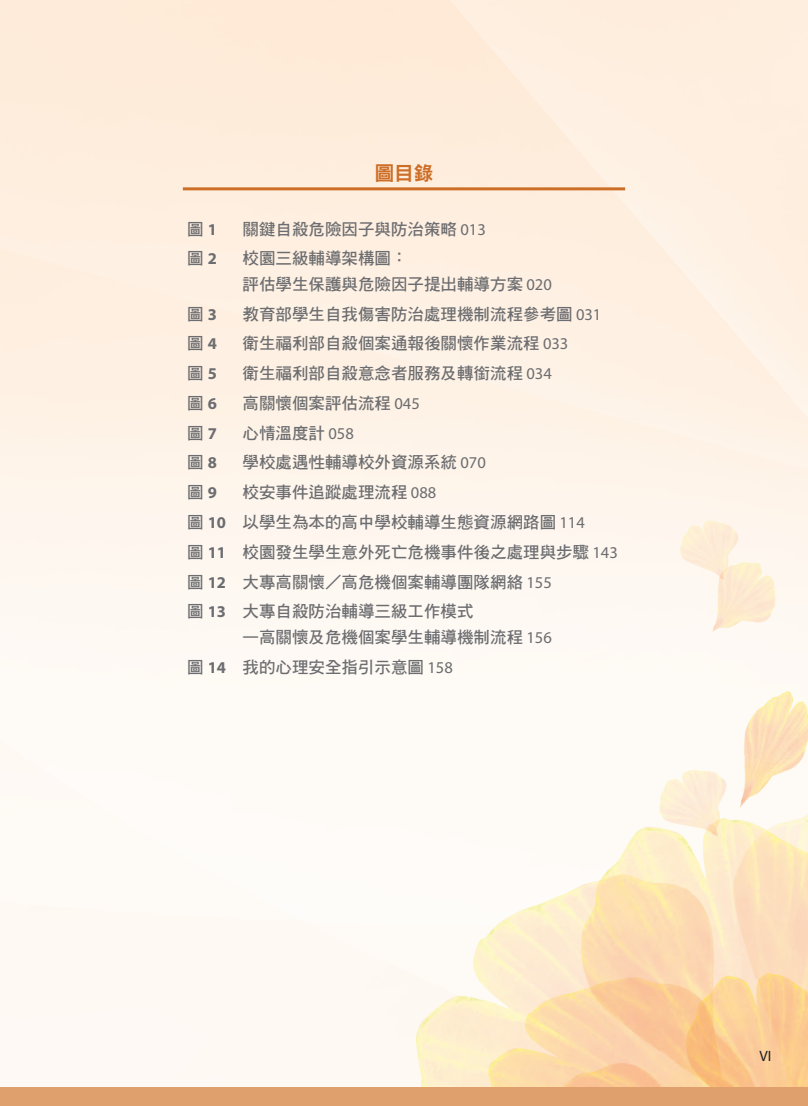
<style>
.page{position:relative;width:808px;height:1106px;background:#fff}
.page>*{position:absolute;margin:0;border:0;box-sizing:border-box;transform-origin:0 0}
.t1{font:19.5px "DF Hei Std W9";color:#cd6e27}
.t2{font:16.5px/29.7px "DF Hei Std W7";color:#6c6d70}
.t3{font:15px "Myriad Pro";color:#231f20}
.s1{font-family:"Myriad Pro";font-weight:700}
.s2{font-family:"Myriad Pro"}
</style>
<div class="page">
<img style="left:417px;top:145px;width:391px;height:942px">
<hr style="left:183px;top:187px;width:442px;height:3px;background:#cd6e27">
<div style="left:0;top:1087px;width:808px;height:19px;background:#e0a06e"></div>
<p class="t1" style="left:375px;top:163px;width:60px">圖目錄</p>
<p class="t2" style="left:187px;top:213px;width:31px">圖<span class="s1">1</span></p>
<p class="t2" style="left:243px;top:213px;width:245px">關鍵自殺危險因子與防治策略 <span class="s2">013</span></p>
<p class="t2" style="left:187px;top:243px;width:31px">圖<span class="s1">2</span></p>
<p class="t2" style="left:243px;top:245px;width:311px;line-height:25.5px">校園三級輔導架構圖：<br>評估學生保護與危險因子提出輔導方案 <span class="s2">020</span></p>
<p class="t2" style="left:187px;top:298px;width:31px">圖<span class="s1">3</span></p>
<p class="t2" style="left:243px;top:298px;width:360px">教育部學生自我傷害防治處理機制流程參考圖 <span class="s2">031</span></p>
<p class="t2" style="left:187px;top:328px;width:31px">圖<span class="s1">4</span></p>
<p class="t2" style="left:243px;top:328px;width:327px">衛生福利部自殺個案通報後關懷作業流程 <span class="s2">033</span></p>
<p class="t2" style="left:187px;top:358px;width:31px">圖<span class="s1">5</span></p>
<p class="t2" style="left:243px;top:358px;width:311px">衛生福利部自殺意念者服務及轉銜流程 <span class="s2">034</span></p>
<p class="t2" style="left:187px;top:388px;width:31px">圖<span class="s1">6</span></p>
<p class="t2" style="left:243px;top:388px;width:179px">高關懷個案評估流程 <span class="s2">045</span></p>
<p class="t2" style="left:187px;top:417px;width:31px">圖<span class="s1">7</span></p>
<p class="t2" style="left:243px;top:417px;width:113px">心情溫度計 <span class="s2">058</span></p>
<p class="t2" style="left:187px;top:447px;width:31px">圖<span class="s1">8</span></p>
<p class="t2" style="left:243px;top:447px;width:245px">學校處遇性輔導校外資源系統 <span class="s2">070</span></p>
<p class="t2" style="left:187px;top:477px;width:31px">圖<span class="s1">9</span></p>
<p class="t2" style="left:187px;top:477px;width:432px;text-indent:56px">校安事件追蹤處理流程 <span class="s2">088<br></span>圖 <span class="s1">10</span> 以學生為本的高中學校輔導生態資源網路圖 <span class="s2">114<br></span>圖 <span class="s1">11</span> 校園發生學生意外死亡危機事件後之處理與步驟 <span class="s2">143</span>圖 <span class="s1">12</span> 大專高關懷／高危機個案輔導團隊網絡 <span class="s2">155<br></span>圖 <span class="s1">13</span> 大專自殺防治輔導三級工作模式</p>
<p class="t2" style="left:187px;top:621px;width:366px;text-indent:56px">—高關懷及危機個案學生輔導機制流程 <span class="s2">156</span>圖 <span class="s1">14</span> 我的心理安全指引示意圖 <span class="s2">158</span></p>
<p class="t3" style="left:759px;top:1047px;width:13px">VI</p>
</div>
